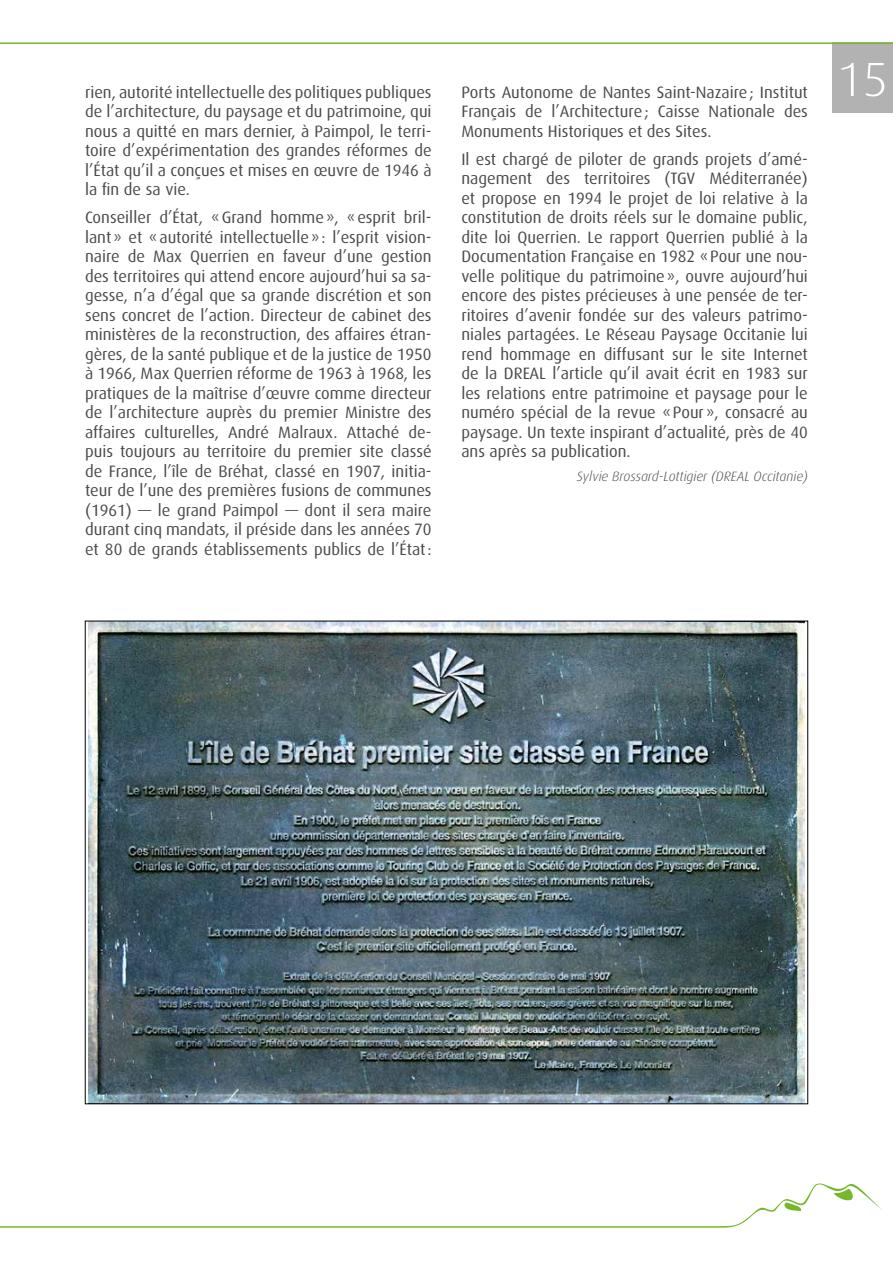
<style>
.page{position:relative;width:893px;height:1263px;background:#fff}
.page>*{position:absolute;margin:0;border:0;box-sizing:border-box;transform-origin:0 0}
.t1{font:300 48px "Dax OT";color:#fff;scale:1.05 1}
.t2{font:16.5px/19.5px "Dax OT";color:#4a4a49;text-align:justify}
.t3{font:italic 300 13.5px "Dax OT";color:#4a4a49}
</style>
<div class="page">
<div style="left:832px;top:42px;width:61px;height:71px;background:#b3b2b2"></div>
<hr style="left:0;top:42px;width:893px;height:2px;background:#76b82a">
<svg style="left:0;top:1183px;width:882px;height:45px"></svg>
<img style="left:88px;top:623px;width:717px;height:479px">
<p class="t2" style="left:85px;top:82px;width:348px">rien, autorité intellectuelle des politiques publiques</p>
<p class="t2" style="left:85px;top:102px;width:348px">de l’architecture, du paysage et du patrimoine, qui nous a quitté en mars dernier, à Paimpol, le terri&shy;toire d’expérimentation des grandes réformes de l’État qu’il a conçues et mises en œuvre de 1946 à la fin de sa vie.</p>
<p class="t2" style="left:85px;top:208px;width:348px">Conseiller d’État, «Grand homme», «esprit bril&shy;lant» et «autorité intellectuelle»: l’esprit vision&shy;naire de Max Querrien en faveur d’une gestion des territoires qui attend encore aujourd’hui sa sa&shy;gesse, n’a d’égal que sa grande discrétion et son sens concret de l’action. Directeur de cabinet des ministères de la reconstruction, des affaires étran&shy;gères, de la santé publique et de la justice de 1950 à 1966, Max Querrien réforme de 1963 à 1968, les pratiques de la maîtrise d’œuvre comme directeur de l’architecture auprès du premier Ministre des affaires culturelles, André Malraux. Attaché de&shy;puis toujours au territoire du premier site classé de France, l’île de Bréhat, classé en 1907, initia&shy;teur de l’une des premières fusions de communes (1961) — le grand Paimpol — dont il sera maire durant cinq mandats, il préside dans les années 70 et 80 de grands établissements publics de l’État:</p>
<p class="t2" style="left:461px;top:82px;width:348px">Ports Autonome de Nantes Saint-Nazaire; Institut Français de l’Architecture; Caisse Nationale des Monuments Historiques et des Sites.</p>
<p class="t2" style="left:461px;top:149px;width:348px">Il est chargé de piloter de grands projets d’amé&shy;nagement des territoires (TGV Méditerranée) et propose en 1994 le projet de loi relative à la constitution de droits réels sur le domaine public, dite loi Querrien. Le rapport Querrien publié à la Documentation Française en 1982 «Pour une nou&shy;velle politique du patrimoine», ouvre aujourd’hui encore des pistes précieuses à une pensée de ter&shy;ritoires d’avenir fondée sur des valeurs patrimo&shy;niales partagées. Le Réseau Paysage Occitanie lui rend hommage en diffusant sur le site Internet de la DREAL l’article qu’il avait écrit en 1983 sur les relations entre patrimoine et paysage pour le numéro spécial de la revue «Pour», consacré au paysage. Un texte inspirant d’actualité, près de 40 ans après sa publication.</p>
<p class="t3" style="left:577px;top:469px;width:233px">Sylvie Brossard-Lottigier (DREAL Occitanie)</p>
<h1 class="t1" style="left:837px;top:53px;width:50px">15</h1>
</div>
